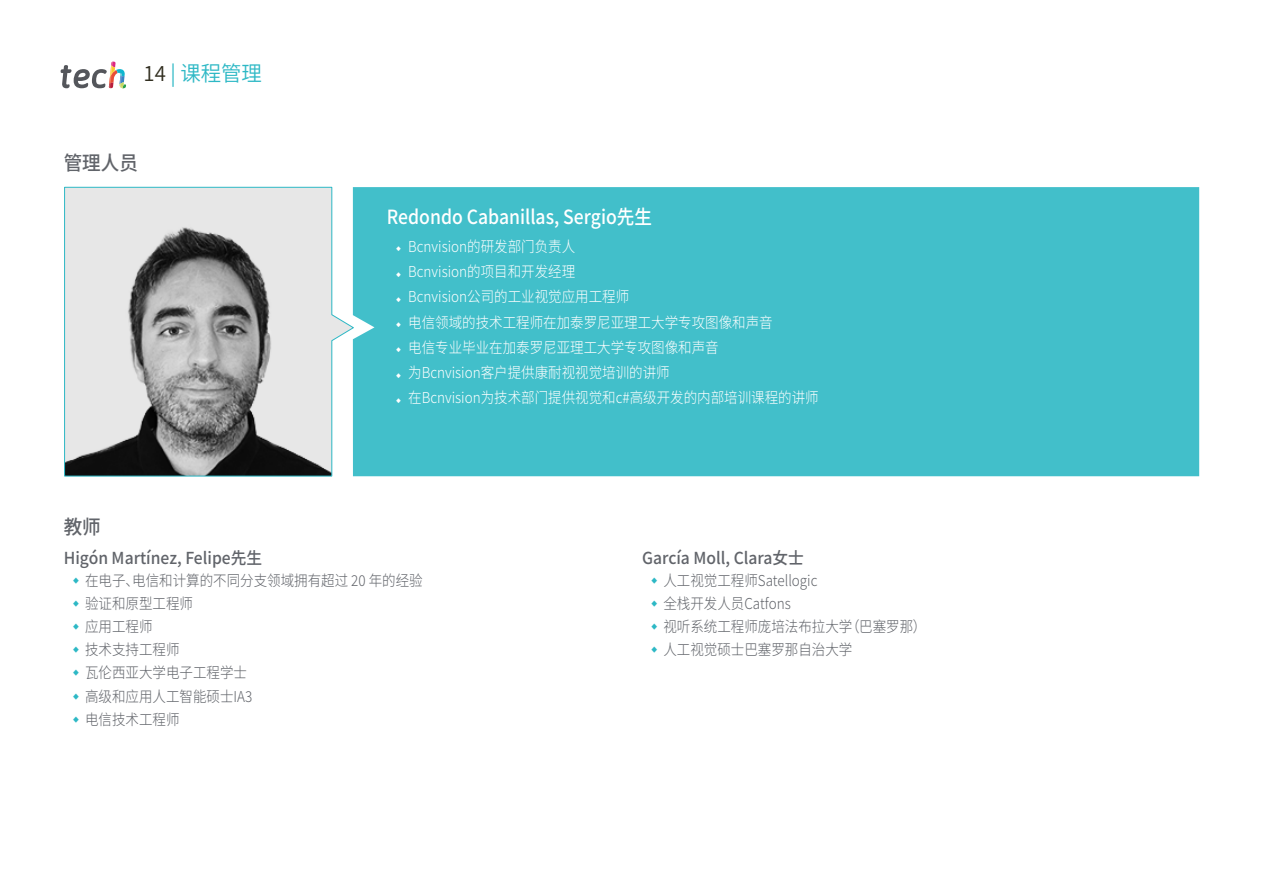
<style>
.page{position:relative;width:1263px;height:893px;background:#fff}
.page>*{position:absolute;margin:0;border:0;box-sizing:border-box;transform-origin:0 0}
.t1{font:21px "Source Han Sans CN";color:#2db8c5}
.t2{font:500 19.5px "Source Han Sans CN";color:#fff;scale:.9 1}
.t3{font:500 19.5px "Source Han Sans CN";color:#61646a;scale:.95 1}
.t4{font:500 16.5px "Source Han Sans CN";color:#61646a;scale:.95 1}
.t5{font:300 15px/25.2px "Source Han Sans CN";color:#fff;scale:.9 1}
.t6{font:300 15px/23.1px "Source Han Sans CN";color:#61646a;scale:.9 1}
.s1{color:#312e20}
</style>
<div class="page">
<svg style="left:61px;top:62px;width:65px;height:27px"></svg>
<svg style="left:64px;top:187px;width:289px;height:289px;background:#b7b8b8"></svg>
<div style="left:353px;top:187px;width:846px;height:289px;background:#42bfca"></div>
<svg style="left:396px;top:246px;width:5px;height:5px"></svg>
<svg style="left:396px;top:272px;width:5px;height:5px"></svg>
<svg style="left:396px;top:297px;width:5px;height:5px"></svg>
<svg style="left:396px;top:322px;width:5px;height:5px"></svg>
<svg style="left:396px;top:347px;width:5px;height:5px"></svg>
<svg style="left:396px;top:373px;width:5px;height:5px"></svg>
<svg style="left:396px;top:398px;width:5px;height:5px"></svg>
<h1 class="t1" style="left:144px;top:61px;width:120px"><span class="s1">14</span> | 课程管理</h1>
<h2 class="t3" style="left:64px;top:152px;width:80px">管理人员</h2>
<h2 class="t2" style="left:387px;top:206px;width:296px">Redondo Cabanillas, Sergio先生</h2>
<p class="t5" style="left:408px;top:234px;width:458px">Bcnvision的研发部门负责人<br>Bcnvision的项目和开发经理<br>Bcnvision公司的工业视觉应用工程师<br>电信领域的技术工程师在加泰罗尼亚理工大学专攻图像和声音<br>电信专业毕业在加泰罗尼亚理工大学专攻图像和声音<br>为Bcnvision客户提供康耐视视觉培训的讲师<br>在Bcnvision为技术部门提供视觉和c#高级开发的内部培训课程的讲师</p>
<h2 class="t3" style="left:64px;top:516px;width:41px">教师</h2>
<p class="t4" style="left:64px;top:548px;width:210px">Higón Martínez, Felipe先生</p>
<p class="t6" style="left:85px;top:569px;width:377px">在电子、电信和计算的不同分支领域拥有超过 20 年的经验验证和原型工程师<br>应用工程师<br>技术支持工程师<br>瓦伦西亚大学电子工程学士<br>高级和应用人工智能硕士IA3<br>电信技术工程师</p>
<p class="t4" style="left:642px;top:548px;width:172px">García Moll, Clara女士</p>
<p class="t6" style="left:663px;top:569px;width:293px">人工视觉工程师Satellogic<br>全栈开发人员Catfons<br>视听系统工程师庞培法布拉大学（巴塞罗那）人工视觉硕士巴塞罗那自治大学</p>
</div>
